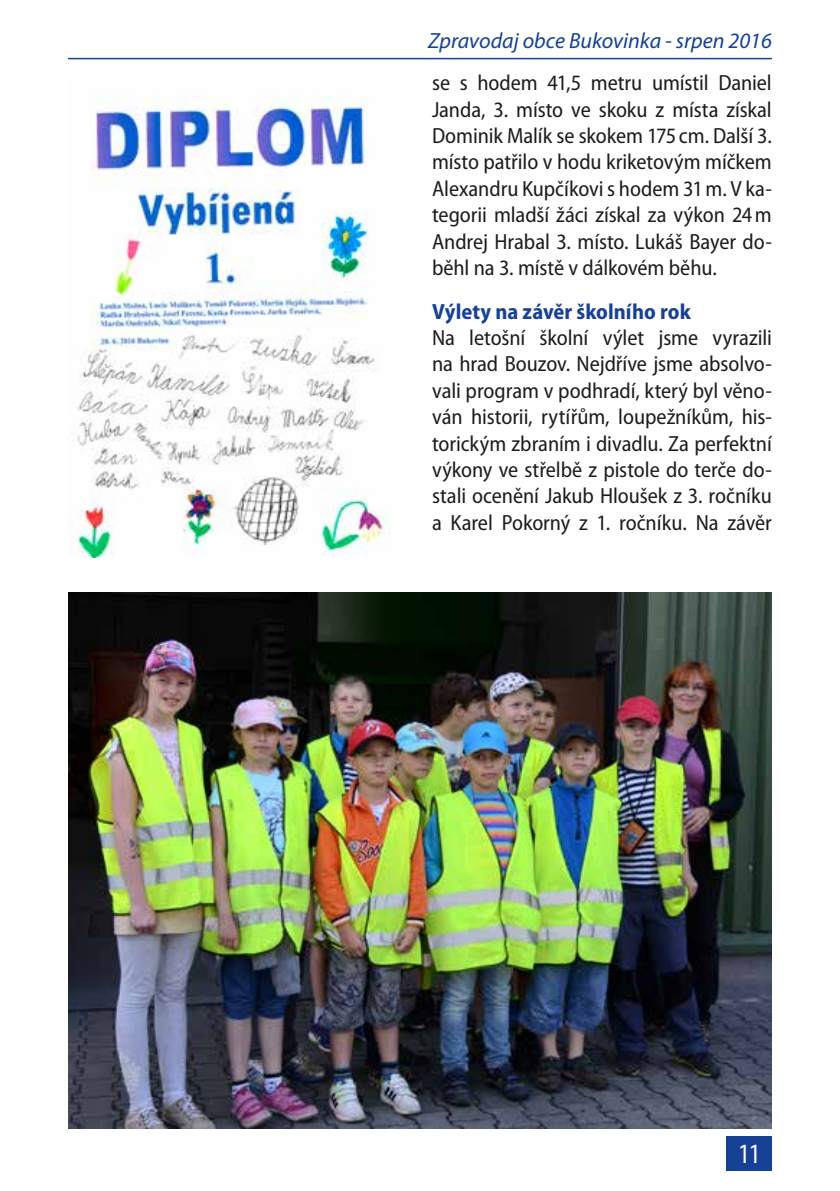
<style>
.page{position:relative;width:840px;height:1191px;background:#fff}
.page>*{position:absolute;margin:0;border:0;box-sizing:border-box;transform-origin:0 0}
.t1{font:condensed 28px "Myriad Pro";color:#fff}
.t2{font:semi-condensed 22px/26.4px "Myriad Pro";letter-spacing:-.005em;color:#1d1d1b;text-align:justify}
.t3{font:italic 22px "Myriad Pro";color:#164194}
.t4{font:700 semi-condensed 22px "Myriad Pro";letter-spacing:.005em;color:#164194}
</style>
<div class="page">
<div style="left:726px;top:1136px;width:45px;height:34px;background:#164194"></div>
<hr style="left:68px;top:58px;width:703px;height:1px;background:#164194">
<img style="left:68px;top:96px;width:322px;height:462px">
<img style="left:68px;top:592px;width:703px;height:536px">
<p class="t3" style="left:428px;top:27px;width:345px">Zpravodaj obce Bukovinka - srpen 2016</p>
<p class="t2" style="left:432px;top:69px;width:341px">se s hodem 41,5 metru umístil Daniel Janda, 3. místo ve skoku z místa získal Dominik Malík se skokem 175 cm. Další 3. místo patřilo v hodu kriketovým míčkem Alexandru Kupčíkovi s hodem 31m. V ka&shy;tegorii mladší žáci získal za výkon 24m Andrej Hrabal 3. místo. Lukáš Bayer do&shy;běhl na 3. místě v dálkovém běhu.</p>
<p class="t4" style="left:432px;top:297px;width:260px">Výlety na závěr školního rok</p>
<p class="t2" style="left:432px;top:324px;width:341px">Na letošní školní výlet jsme vyrazili na hrad Bouzov. Nejdříve jsme absolvo&shy;vali program v podhradí, který byl věno&shy;ván historii, rytířům, loupežníkům, his&shy;torickým zbraním i divadlu. Za perfektní výkony ve střelbě z pistole do terče do&shy;stali ocenění Jakub Hloušek z 3. ročníku a Karel Pokorný z 1. ročníku. Na závěr</p>
<p class="t1" style="left:738px;top:1136px;width:23px">11</p>
</div>
